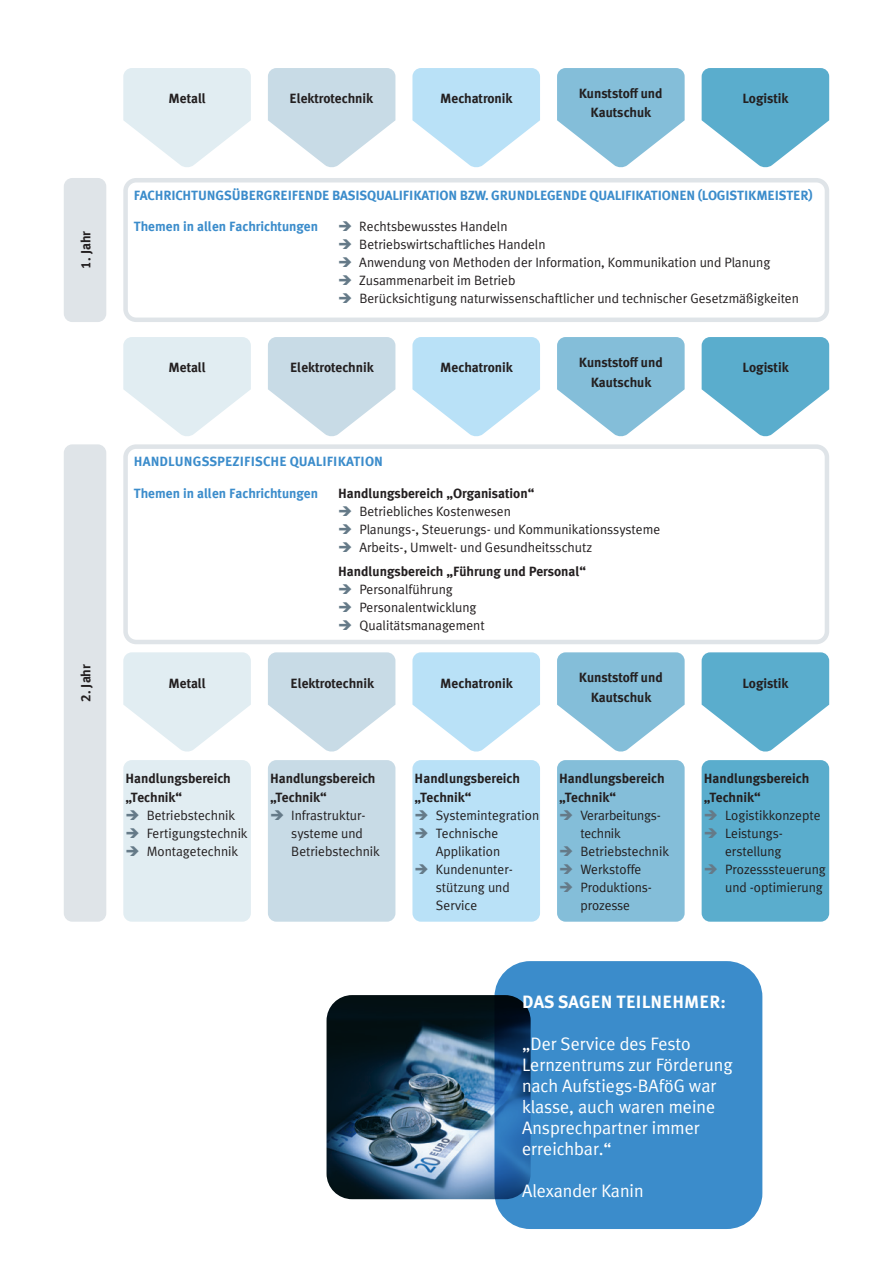
<style>
.page{position:relative;width:893px;height:1263px;background:#fff}
.page>*{position:absolute;margin:0;border:0;box-sizing:border-box;transform-origin:0 0}
.t1{font:18px/21px "Festo";color:#fff}
.t2{font:700 18px "Festo";letter-spacing:.01em;color:#fff}
.t3{font:13.5px/18px "Festo";color:#231f20}
.t4{font:700 13.5px/19.5px "Festo";color:#231f20}
.t5{font:700 13.5px "Festo";letter-spacing:-.01em;color:#3b8ccb}
.t6{font:700 13.5px "Festo";letter-spacing:.01em;color:#3b8ccb}
</style>
<div class="page">
<div style="left:123px;top:760px;width:128px;height:162px;background:#e1edf2;border-radius:9px"></div>
<div style="left:268px;top:760px;width:127px;height:162px;background:#c8dbe6;border-radius:9px"></div>
<div style="left:412px;top:760px;width:128px;height:162px;background:#b9e1f7;border-radius:9px"></div>
<div style="left:557px;top:760px;width:128px;height:162px;background:#84bed9;border-radius:9px"></div>
<div style="left:702px;top:760px;width:127px;height:162px;background:#5aadcd;border-radius:9px"></div>
<svg style="left:702px;top:68px;width:127px;height:100px"></svg>
<svg style="left:702px;top:337px;width:127px;height:100px"></svg>
<svg style="left:702px;top:652px;width:127px;height:100px"></svg>
<svg style="left:557px;top:68px;width:128px;height:100px"></svg>
<svg style="left:557px;top:337px;width:128px;height:100px"></svg>
<svg style="left:557px;top:652px;width:128px;height:100px"></svg>
<svg style="left:412px;top:68px;width:128px;height:100px"></svg>
<svg style="left:412px;top:337px;width:128px;height:100px"></svg>
<svg style="left:412px;top:652px;width:128px;height:100px"></svg>
<svg style="left:268px;top:68px;width:127px;height:99px"></svg>
<svg style="left:268px;top:337px;width:127px;height:100px"></svg>
<svg style="left:268px;top:652px;width:127px;height:100px"></svg>
<svg style="left:123px;top:68px;width:128px;height:99px"></svg>
<svg style="left:123px;top:337px;width:128px;height:99px"></svg>
<svg style="left:123px;top:652px;width:128px;height:100px"></svg>
<div style="left:123px;top:444px;width:706px;height:200px;border:4px solid #dfe4e8;border-radius:11px"></div>
<div style="left:123px;top:178px;width:706px;height:144px;border:4px solid #dfe4e8;border-radius:11px"></div>
<div style="left:64px;top:178px;width:42px;height:144px;background:#dfe4e8;border-radius:9px"></div>
<div style="left:64px;top:444px;width:42px;height:478px;background:#dfe4e8;border-radius:9px"></div>
<img style="left:327px;top:995px;width:167px;height:204px">
<div style="left:494px;top:961px;width:268px;height:268px;background:#3b8ccb;border-radius:36px"></div>
<p class="t4" style="left:75px;top:269px;width:39px;rotate:-90deg">1. Jahr</p>
<p class="t4" style="left:75px;top:702px;width:39px;rotate:-90deg">2. Jahr</p>
<p class="t4" style="left:169px;top:88px;width:39px">Metall</p>
<p class="t4" style="left:289px;top:88px;width:85px">Elektrotechnik</p>
<p class="t4" style="left:440px;top:88px;width:74px">Mechatronik</p>
<p class="t4" style="left:579px;top:83px;width:85px;text-align:center">Kunststoff und<br>Kautschuk</p>
<p class="t4" style="left:742px;top:88px;width:48px">Logistik</p>
<p class="t5" style="left:134px;top:185px;width:680px">FACHRICHTUNGSÜBERGREIFENDE BASISQUALIFIKATION BZW. GRUNDLEGENDE QUALIFIKATIONEN (LOGISTIKMEISTER)</p>
<p class="t5" style="left:134px;top:216px;width:186px">Themen in allen Fachrichtungen</p>
<p class="t3" style="left:359px;top:217px;width:441px">Rechtsbewusstes Handeln<br>Betriebswirtschaftliches Handeln<br>Anwendung von Methoden der Information, Kommunikation und Planung Zusammenarbeit im Betrieb<br>Berücksichtigung naturwissenschaftlicher und technischer Gesetzmäßigkeiten</p>
<p class="t4" style="left:168px;top:357px;width:39px">Metall</p>
<p class="t4" style="left:290px;top:357px;width:85px">Elektrotechnik</p>
<p class="t4" style="left:440px;top:357px;width:74px">Mechatronik</p>
<p class="t4" style="left:579px;top:352px;width:85px;text-align:center">Kunststoff und<br>Kautschuk</p>
<p class="t4" style="left:743px;top:357px;width:48px">Logistik</p>
<p class="t6" style="left:134px;top:450px;width:251px">HANDLUNGSSPEZIFISCHE QUALIFIKATION</p>
<p class="t5" style="left:134px;top:482px;width:186px">Themen in allen Fachrichtungen</p>
<p class="t4" style="left:338px;top:482px;width:198px">Handlungsbereich „Organisation“</p>
<p class="t3" style="left:359px;top:501px;width:302px">Betriebliches Kostenwesen<br>Planungs-, Steuerungs- und Kommunikationssysteme<br>Arbeits-, Umwelt- und Gesundheitsschutz</p>
<p class="t4" style="left:338px;top:560px;width:249px">Handlungsbereich „Führung und Personal“</p>
<p class="t3" style="left:359px;top:579px;width:127px">Personalführung<br>Personalentwicklung<br>Qualitätsmanagement</p>
<p class="t4" style="left:168px;top:672px;width:39px">Metall</p>
<p class="t4" style="left:290px;top:672px;width:85px">Elektrotechnik</p>
<p class="t4" style="left:440px;top:672px;width:74px">Mechatronik</p>
<p class="t4" style="left:579px;top:667px;width:85px;text-align:center">Kunststoff und<br>Kautschuk</p>
<p class="t4" style="left:742px;top:672px;width:48px">Logistik</p>
<p class="t4" style="left:125px;top:767px;width:107px">Handlungsbereich „Technik“</p>
<p class="t3" style="left:147px;top:806px;width:102px">Betriebstechnik<br>Fertigungstechnik<br>Montagetechnik</p>
<p class="t4" style="left:270px;top:767px;width:107px">Handlungsbereich „Technik“</p>
<p class="t3" style="left:291px;top:806px;width:90px">Infrastruktur&shy;systeme und<br>Betriebstechnik</p>
<p class="t4" style="left:415px;top:767px;width:107px">Handlungsbereich „Technik“</p>
<p class="t3" style="left:436px;top:806px;width:105px">Systemintegration<br>Technische<br>Applikation<br>Kundenunter&shy;stützung und<br>Service</p>
<p class="t4" style="left:559px;top:767px;width:107px">Handlungsbereich „Technik“</p>
<p class="t3" style="left:580px;top:806px;width:90px">Verarbeitungs&shy;technik<br>Betriebstechnik<br>Werkstoffe<br>Produktions&shy;prozesse</p>
<p class="t4" style="left:704px;top:767px;width:107px">Handlungsbereich „Technik“</p>
<p class="t3" style="left:725px;top:806px;width:102px">Logistikkonzepte<br>Leistungs&shy;erstellung<br>Prozesssteuerung und -optimierung</p>
<h1 class="t2" style="left:522px;top:987px;width:205px">DAS SAGEN TEILNEHMER:</h1>
<h1 class="t1" style="left:522px;top:1032px;width:212px">„Der Service des Festo<br>Lernzentrums zur Förderung nach Aufstiegs-BAföG war klasse, auch waren meine<br>Ansprechpartner immer erreichbar.“</h1>
<h1 class="t1" style="left:522px;top:1179px;width:123px">Alexander Kanin</h1>
</div>
